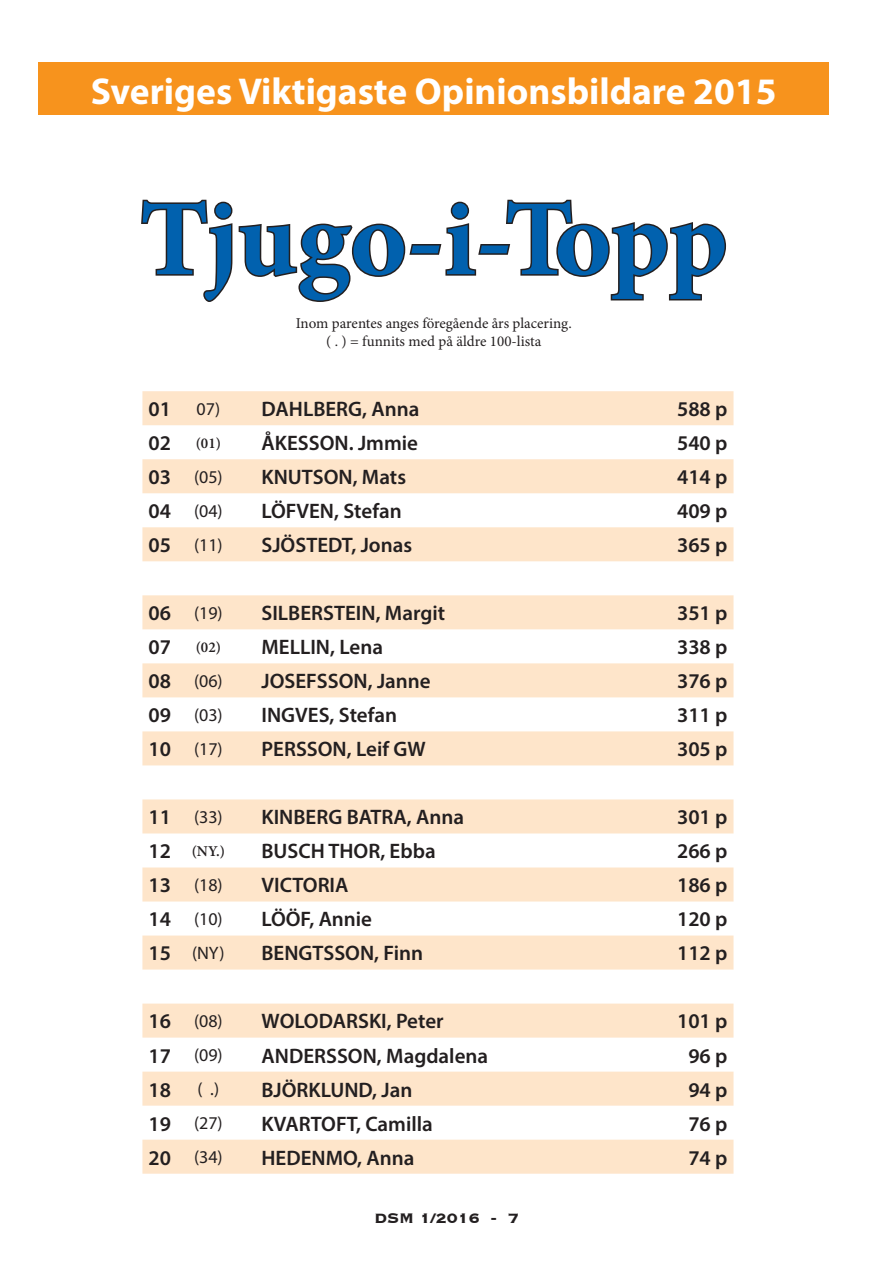
<style>
.page{position:relative;width:893px;height:1263px;background:#fff}
.page>*{position:absolute;margin:0;border:0;box-sizing:border-box;transform-origin:0 0}
.t1{font:700 108px "Minion Pro";letter-spacing:-.01em;color:#0161ae}
.t2{font:700 37.5px "Myriad Pro";color:#fff}
.t3{font:600 21px "Myriad Pro";color:#231f20}
.t4{font:18px "Myriad Pro";color:#231f20}
.t5{font:700 18px "Copperplate";color:#231f20}
.t6{font:15px/18px "Minion Pro";color:#231f20;text-align:center}
.t7{font:600 15px "Minion Pro";color:#231f20}
.s1{font-weight:600;font-size:21px}
.s2{font-family:"Myriad Pro";font-size:21px}
</style>
<div class="page">
<div style="left:38px;top:63px;width:791px;height:52px;background:#f7931d"></div>
<svg style="left:141px;top:199px;width:585px;height:103px"></svg>
<svg style="left:142px;top:391px;width:591px;height:783px;fill:#fee5ca"></svg>
<h2 class="t2" style="left:91px;top:67px;width:687px">Sveriges Viktigaste Opinionsbildare 2015</h2>
<h1 class="t1" style="left:140px;top:164px;width:590px">Tjugo-i-Topp</h1>
<p class="t6" style="left:296px;top:314px;width:278px">Inom parentes anges föregående års placering. ( . ) = funnits med på äldre 100-lista</p>
<p class="t4" style="left:148px;top:398px;width:73px"><span class="s1">01</span> 07)</p>
<p class="t3" style="left:261px;top:396px;width:159px">DAHLBERG, Anna</p>
<p class="t3" style="left:677px;top:396px;width:52px">588 p</p>
<p class="t7" style="left:148px;top:432px;width:74px"><span class="s2">02</span> (01)</p>
<p class="t3" style="left:261px;top:430px;width:158px">ÅKESSON. Jmmie</p>
<p class="t3" style="left:677px;top:430px;width:52px">540 p</p>
<p class="t4" style="left:148px;top:466px;width:76px"><span class="s1">03</span> (05)</p>
<p class="t3" style="left:261px;top:464px;width:146px">KNUTSON, Mats</p>
<p class="t3" style="left:677px;top:464px;width:52px">414 p</p>
<p class="t4" style="left:148px;top:500px;width:76px"><span class="s1">04</span> (04)</p>
<p class="t3" style="left:261px;top:498px;width:142px">LÖFVEN, Stefan</p>
<p class="t3" style="left:677px;top:498px;width:52px">409 p</p>
<p class="t4" style="left:148px;top:534px;width:76px"><span class="s1">05</span> (11)</p>
<p class="t3" style="left:261px;top:532px;width:152px">SJÖSTEDT, Jonas</p>
<p class="t3" style="left:677px;top:532px;width:52px">365 p</p>
<p class="t4" style="left:148px;top:602px;width:76px"><span class="s1">06</span> (19)</p>
<p class="t3" style="left:261px;top:600px;width:185px">SILBERSTEIN, Margit</p>
<p class="t3" style="left:677px;top:600px;width:52px">351 p</p>
<p class="t7" style="left:148px;top:637px;width:74px"><span class="s2">07</span> (02)</p>
<p class="t3" style="left:261px;top:634px;width:123px">MELLIN, Lena</p>
<p class="t3" style="left:677px;top:634px;width:52px">338 p</p>
<p class="t4" style="left:148px;top:670px;width:76px"><span class="s1">08</span> (06)</p>
<p class="t3" style="left:261px;top:668px;width:171px">JOSEFSSON, Janne</p>
<p class="t3" style="left:677px;top:668px;width:52px">376 p</p>
<p class="t4" style="left:148px;top:704px;width:76px"><span class="s1">09</span> (03)</p>
<p class="t3" style="left:261px;top:702px;width:137px">INGVES, Stefan</p>
<p class="t3" style="left:677px;top:702px;width:52px">311 p</p>
<p class="t4" style="left:148px;top:738px;width:76px"><span class="s1">10</span> (17)</p>
<p class="t3" style="left:261px;top:736px;width:166px">PERSSON, Leif GW</p>
<p class="t3" style="left:677px;top:736px;width:52px">305 p</p>
<p class="t4" style="left:148px;top:806px;width:76px"><span class="s1">11</span> (33)</p>
<p class="t3" style="left:261px;top:804px;width:204px">KINBERG BATRA, Anna</p>
<p class="t3" style="left:677px;top:804px;width:52px">301 p</p>
<p class="t7" style="left:148px;top:841px;width:78px"><span class="s2">12</span> (NY.)</p>
<p class="t3" style="left:261px;top:838px;width:176px">BUSCH THOR, Ebba</p>
<p class="t3" style="left:677px;top:838px;width:52px">266 p</p>
<p class="t4" style="left:148px;top:874px;width:76px"><span class="s1">13</span> (18)</p>
<p class="t3" style="left:261px;top:872px;width:89px">VICTORIA</p>
<p class="t3" style="left:677px;top:872px;width:52px">186 p</p>
<p class="t4" style="left:148px;top:908px;width:76px"><span class="s1">14</span> (10)</p>
<p class="t3" style="left:261px;top:906px;width:112px">LÖÖF, Annie</p>
<p class="t3" style="left:677px;top:906px;width:52px">120 p</p>
<p class="t4" style="left:148px;top:942px;width:78px"><span class="s1">15</span> (NY)</p>
<p class="t3" style="left:261px;top:940px;width:163px">BENGTSSON, Finn</p>
<p class="t3" style="left:677px;top:940px;width:52px">112 p</p>
<p class="t4" style="left:148px;top:1010px;width:76px"><span class="s1">16</span> (08)</p>
<p class="t3" style="left:261px;top:1008px;width:184px">WOLODARSKI, Peter</p>
<p class="t3" style="left:677px;top:1008px;width:52px">101 p</p>
<p class="t4" style="left:148px;top:1044px;width:76px"><span class="s1">17</span> (09)</p>
<p class="t3" style="left:261px;top:1042px;width:228px">ANDERSSON, Magdalena</p>
<p class="t3" style="left:688px;top:1042px;width:41px">96 p</p>
<p class="t3" style="left:148px;top:1076px;width:24px">18</p>
<p class="t4" style="left:198px;top:1078px;width:23px">( .)</p>
<p class="t3" style="left:261px;top:1076px;width:152px">BJÖRKLUND, Jan</p>
<p class="t3" style="left:688px;top:1076px;width:41px">94 p</p>
<p class="t4" style="left:148px;top:1112px;width:76px"><span class="s1">19</span> (27)</p>
<p class="t3" style="left:261px;top:1110px;width:173px">KVARTOFT, Camilla</p>
<p class="t3" style="left:688px;top:1110px;width:41px">76 p</p>
<p class="t4" style="left:148px;top:1146px;width:76px"><span class="s1">20</span> (34)</p>
<p class="t3" style="left:261px;top:1144px;width:154px">HEDENMO, Anna</p>
<p class="t3" style="left:688px;top:1144px;width:41px">74 p</p>
<p class="t5" style="left:374px;top:1206px;width:146px">DSM 1/2016 - 7</p>
</div>
